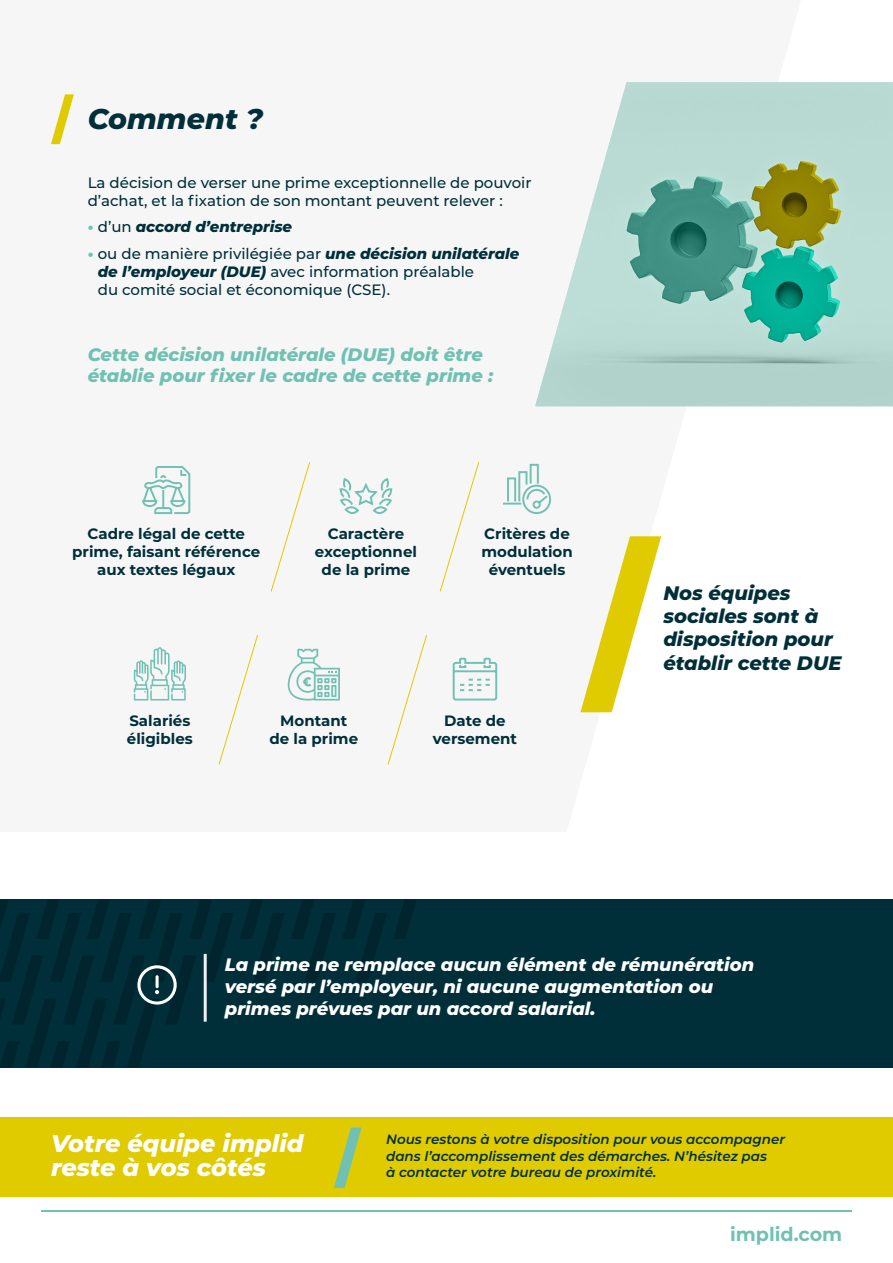
<style>
.page{position:relative;width:893px;height:1263px;background:#fff}
.page>*{position:absolute;margin:0;border:0;box-sizing:border-box;transform-origin:0 0}
.t1{font:italic 800 28.5px "Montserrat";color:#002f3a}
.t2{font:italic 800 24px/24px "Montserrat";color:#fff}
.t3{font:italic 800 19.5px/23.4px "Montserrat";color:#002f3a}
.t4{font:700 19.05px "Montserrat";color:#70c1b3}
.t5{font:italic 800 18px/21.6px "Montserrat";color:#fff}
.t6{font:italic 800 18px/21.6px "Montserrat";color:#70c1b3}
.t7{font:500 15px/18px "Montserrat";color:#002f3a}
.t8{font:700 15px/18px "Montserrat";color:#002f3a;text-align:center}
.t9{font:italic 800 15px "Montserrat";color:#002f3a}
.t10{font:italic 600 13.5px/16.5px "Montserrat";color:#002f3a}
.s1{color:#70c1b3}
.s2{font-weight:500;font-style:normal}
.s3{font-weight:800;font-style:italic;color:#70c1b3}
.s4{font-weight:800;font-style:italic}
</style>
<div class="page">
<hr style="left:41px;top:1210px;width:811px;height:1px;background:#70c1b3">
<div style="left:0;top:1117px;width:892px;height:79px;background:#e0cb00"></div>
<svg style="left:334px;top:1127px;width:28px;height:61px"></svg>
<div style="left:0;top:899px;width:893px;height:169px;background:#002f3a"></div>
<svg style="left:343px;top:900px;width:44px;height:82px"></svg>
<svg style="left:292px;top:900px;width:44px;height:82px"></svg>
<svg style="left:394px;top:900px;width:22px;height:39px"></svg>
<svg style="left:240px;top:900px;width:44px;height:82px"></svg>
<svg style="left:51px;top:94px;width:23px;height:50px"></svg>
<svg style="left:580px;top:536px;width:81px;height:176px"></svg>
<div style="left:270px;top:462px;width:41px;height:130px;background:#f6f6f6"></div>
<div style="left:218px;top:634px;width:41px;height:131px;background:#f6f6f6"></div>
<div style="left:439px;top:462px;width:41px;height:130px;background:#f6f6f6"></div>
<div style="left:387px;top:634px;width:41px;height:131px;background:#f6f6f6"></div>
<img style="left:535px;top:82px;width:358px;height:324px">
<svg style="left:142px;top:466px;width:49px;height:49px"></svg>
<svg style="left:503px;top:463px;width:49px;height:52px"></svg>
<svg style="left:288px;top:649px;width:52px;height:51px"></svg>
<svg style="left:452px;top:657px;width:46px;height:44px"></svg>
<svg style="left:339px;top:477px;width:54px;height:38px"></svg>
<svg style="left:134px;top:647px;width:52px;height:53px"></svg>
<svg style="left:0;top:900px;width:233px;height:167px"></svg>
<hr style="left:204px;top:954px;width:3px;height:68px;background:#eff0f1">
<h1 class="t1" style="left:88px;top:98px;width:177px">Comment ?</h1>
<p class="t7" style="left:88px;top:173px;width:445px">La décision de verser une prime exceptionnelle de pouvoir d’achat, et la fixation de son montant peuvent relever :</p>
<p class="t9" style="left:88px;top:216px;width:206px"><span class="s1">•</span> <span class="s2">d’un</span> accord d’entreprise</p>
<p class="t7" style="left:98px;top:244px;width:423px;text-indent:-10px"><span class="s3">•</span> ou de manière privilégiée par <span class="s4">une décision unilatérale de l’employeur (DUE)</span> avec information préalable<br>du comité social et économique (CSE).</p>
<p class="t6" style="left:88px;top:342px;width:407px">Cette décision unilatérale (DUE) doit être établie pour fixer le cadre de cette prime :</p>
<p class="t8" style="left:72px;top:524px;width:189px">Cadre légal de cette prime, faisant référence aux textes légaux</p>
<p class="t8" style="left:315px;top:524px;width:104px">Caractère exceptionnel de la prime</p>
<p class="t8" style="left:481px;top:524px;width:93px">Critères de modulation éventuels</p>
<p class="t8" style="left:127px;top:711px;width:67px;text-align:left">Salariés éligibles</p>
<p class="t8" style="left:270px;top:711px;width:90px">Montant de la prime</p>
<p class="t8" style="left:433px;top:711px;width:86px">Date de versement</p>
<h3 class="t3" style="left:663px;top:580px;width:180px">Nos équipes sociales sont à disposition pour établir cette DUE</h3>
<p class="t5" style="left:225px;top:953px;width:531px">La prime ne remplace aucun élément de rémunération versé par l’employeur, ni aucune augmentation ou primes prévues par un accord salarial.</p>
<h2 class="t2" style="left:51px;top:1130px;width:254px">Votre équipe implid reste à vos côtés</h2>
<p class="t10" style="left:386px;top:1131px;width:400px">Nous restons à votre disposition pour vous accompagner dans l’accomplissement des démarches. N’hésitez pas<br>à contacter votre bureau de proximité.</p>
<p class="t4" style="left:730px;top:1221px;width:114px">implid.com</p>
</div>
